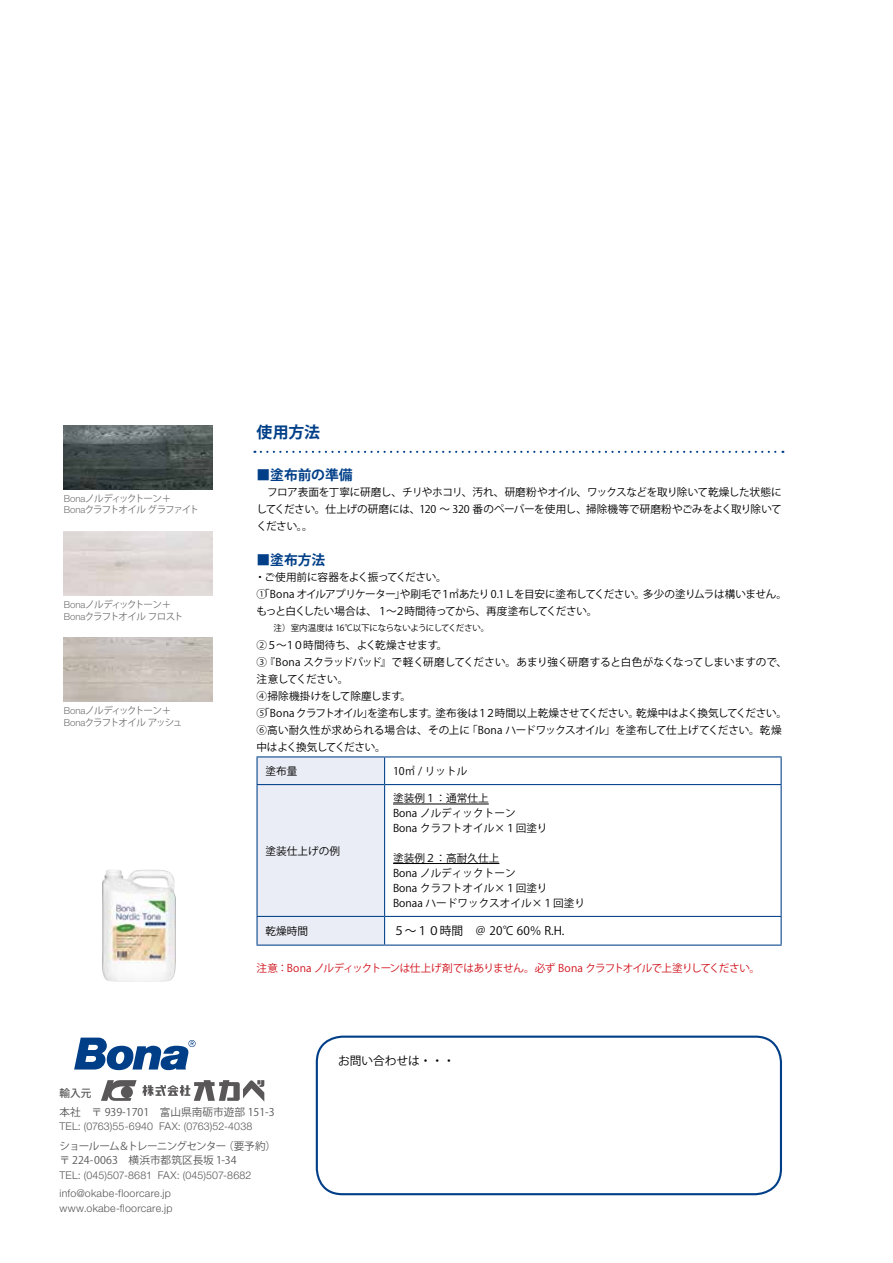
<style>
.page{position:relative;width:893px;height:1263px;background:#fff}
.page>*{position:absolute;margin:0;border:0;box-sizing:border-box;transform-origin:0 0}
.t1{font:700 15.9px "Koz Go Pro";color:#003f88}
.t2{font:700 13.8px "Koz Go Pro";letter-spacing:.005em;color:#003f88}
.t3{font:11.7px "Koz Go Pro";color:#000}
.t4{font:10.65px/14.9px "Koz Go Pro";letter-spacing:-.005em;color:#000}
.t5{font:300 10.65px/18.6px "Helvetica Neue LT Std";letter-spacing:.02em;color:#595757}
.t6{font:10.65px "Koz Go Pro";letter-spacing:-.025em;color:#000}
.t7{font:10.65px/14.9px "Koz Go Pro";color:#595757}
.t8{font:10.65px "Koz Go Pro";letter-spacing:-.06em;color:#d0121b}
.t9{font:10.65px "Koz Go Pro";letter-spacing:-.055em;color:#000}
.t10{font:10.65px/17px "Koz Go Pro";letter-spacing:-.035em;color:#000}
.t11{font:10.65px "Koz Go Pro";letter-spacing:-.045em;color:#000}
.t12{font:10.65px "Koz Go Pro";letter-spacing:-.04em;color:#000}
.t13{font:10.65px "Koz Go Pro";letter-spacing:-.06em;color:#000}
.t14{font:10.65px "Koz Go Pro";letter-spacing:-.075em;color:#595757}
.t15{font:10.65px "Koz Go Pro";letter-spacing:-.05em;color:#000}
.t16{font:500 10.65px "Koz Go Pro";color:#595757}
.t17{font:9.6px/11.6px "Koz Go Pro";letter-spacing:-.1em;color:#727171}
.t18{font:8.55px "Koz Go Pro";letter-spacing:-.03em;color:#000}
.s1{font-family:"Helvetica Neue LT Std";font-weight:300}
</style>
<div class="page">
<img style="left:102px;top:869px;width:74px;height:113px">
<hr style="left:256px;top:756px;width:129px;height:1px;background:#003f88">
<hr style="left:256px;top:757px;width:2px;height:27px;background:#003f88">
<hr style="left:385px;top:756px;width:397px;height:1px;background:#003f88">
<svg style="left:781px;top:757px;width:1px;height:27px"></svg>
<hr style="left:256px;top:785px;width:2px;height:131px;background:#003f88">
<hr style="left:781px;top:785px;width:1px;height:131px;background:#003f88">
<hr style="left:256px;top:916px;width:129px;height:1px;background:#003f88">
<hr style="left:256px;top:917px;width:2px;height:27px;background:#003f88">
<hr style="left:385px;top:916px;width:397px;height:1px;background:#003f88">
<div style="left:257px;top:757px;width:128px;height:187px;background:#eaedf5"></div>
<svg style="left:781px;top:917px;width:1px;height:27px"></svg>
<hr style="left:256px;top:944px;width:129px;height:2px;background:#003f88">
<hr style="left:385px;top:944px;width:397px;height:2px;background:#003f88">
<hr style="left:256px;top:784px;width:129px;height:1px;background:#003f88">
<hr style="left:385px;top:784px;width:397px;height:1px;background:#003f88">
<hr style="left:393px;top:804px;width:96px;height:1px;background:#000">
<hr style="left:393px;top:863px;width:106px;height:1px;background:#000">
<svg style="left:74px;top:1037px;width:122px;height:33px"></svg>
<div style="left:316px;top:1035px;width:466px;height:160px;border:2px solid #003f88;border-radius:26px"></div>
<svg style="left:261px;top:451px;width:522px;height:2px"></svg>
<svg style="left:101px;top:1080px;width:36px;height:21px"></svg>
<svg style="left:143px;top:1080px;width:121px;height:21px"></svg>
<img style="left:64px;top:638px;width:149px;height:64px">
<img style="left:64px;top:425px;width:149px;height:64px">
<p class="t17" style="left:64px;top:493px;width:137px"><span class="s1">Bona</span>ノルディックトーン＋<br><span class="s1">Bona</span>クラフトオイルグラファイト</p>
<p class="t17" style="left:64px;top:599px;width:121px"><span class="s1">Bona</span>ノルディックトーン＋<br><span class="s1">Bona</span>クラフトオイルフロスト</p>
<p class="t17" style="left:64px;top:705px;width:120px"><span class="s1">Bona</span>ノルディックトーン＋<br><span class="s1">Bona</span>クラフトオイルアッシュ</p>
<h1 class="t1" style="left:256px;top:422px;width:65px">使用方法</h1>
<p class="t2" style="left:256px;top:466px;width:98px">■塗布前の準備</p>
<p class="t4" style="left:256px;top:484px;width:527px;line-height:17px;text-align:justify">　フロア表面を丁寧に研磨し、チリやホコリ、汚れ、研磨粉やオイル、ワックスなどを取り除いて乾燥した状態にしてください。仕上げの研磨には、120 ～ 320 番のペーパーを使用し、掃除機等で研磨粉やごみをよく取り除いてください。。</p>
<p class="t2" style="left:256px;top:551px;width:70px">■塗布方法</p>
<p class="t6" style="left:255px;top:570px;width:193px">・ご使用前に容器をよく振ってください。</p>
<p class="t12" style="left:643px;top:587px;width:146px">多少の塗りムラは構いません。</p>
<p class="t9" style="left:449px;top:587px;width:198px">㎡あたり 0.1 Ｌを目安に塗布してください。</p>
<p class="t11" style="left:256px;top:587px;width:196px">①「Bona オイルアプリケーターや刷毛で１</p>
<p class="t10" style="left:395px;top:586px;width:204px">」<br>２時間待ってから、再度塗布してください。</p>
<p class="t13" style="left:256px;top:604px;width:133px">もっと白くしたい場合は、１</p>
<p class="t18" style="left:256px;top:622px;width:234px">　　注）室内温度は 16℃以下にならないようにしてください。</p>
<p class="t4" style="left:285px;top:638px;width:164px">１０時間待ち、よく乾燥させます。</p>
<p class="t4" style="left:386px;top:604px;width:12px">～</p>
<p class="t4" style="left:256px;top:638px;width:32px">②５～</p>
<p class="t6" style="left:256px;top:655px;width:532px">③『Bona スクラッドパッド』で軽く研磨してください。あまり強く研磨すると白色がなくなってしまいますので、</p>
<p class="t15" style="left:256px;top:672px;width:93px">注意してください。</p>
<p class="t4" style="left:400px;top:689px;width:12px">。</p>
<p class="t4" style="left:256px;top:689px;width:147px">④掃除機掛けをして除塵します</p>
<p class="t9" style="left:256px;top:706px;width:174px">⑤「Bona クラフトオイルを塗布します</p>
<p class="t4" style="left:435px;top:706px;width:205px">塗布後は１２時間以上乾燥させてください。</p>
<p class="t10" style="left:636px;top:705px;width:152px">乾燥中はよく換気してください。</p>
<p class="t4" style="left:362px;top:706px;width:12px">」</p>
<p class="t4" style="left:428px;top:706px;width:12px">。</p>
<p class="t4" style="left:256px;top:722px;width:215px;line-height:17px">⑥高い耐久性が求められる場合は、その上に中はよく換気してください。</p>
<p class="t4" style="left:393px;top:764px;width:76px">10㎡ / リットル</p>
<p class="t4" style="left:467px;top:723px;width:316px">「Bona ハードワックスオイル」を塗布して仕上げてください。乾燥</p>
<p class="t4" style="left:266px;top:764px;width:33px">塗布量</p>
<p class="t4" style="left:393px;top:791px;width:156px">塗装例１：通常仕上<br>Bona ノルディックトーン<br>Bona クラフトオイル×１回塗り</p>
<p class="t4" style="left:393px;top:851px;width:193px">塗装例２：高耐久仕上<br>Bona ノルディックトーン<br>Bona クラフトオイル×１回塗り<br>Bonaa ハードワックスオイル×１回塗り</p>
<p class="t3" style="left:393px;top:923px;width:173px">５～１０時間　＠ 20℃ 60％ H.R .</p>
<p class="t4" style="left:266px;top:843px;width:76px">塗装仕上げの例</p>
<p class="t4" style="left:266px;top:924px;width:44px">乾燥時間</p>
<p class="t8" style="left:256px;top:961px;width:505px">注意：Bona ノルディックトーンは仕上げ剤ではありません。必ず Bona クラフトオイルで上塗りしてください。</p>
<p class="t3" style="left:338px;top:1053px;width:118px">お問い合わせは・・・</p>
<p class="t16" style="left:60px;top:1087px;width:33px">輸入元</p>
<p class="t7" style="left:60px;top:1105px;width:217px">本社　〒 939-1701　富山県南砺市遊部 151-3</p>
<p class="t5" style="left:159px;top:1117px;width:95px">FAX ): 0763(52-4038</p>
<p class="t5" style="left:60px;top:1117px;width:95px">TEL (: 0763)55-6940</p>
<p class="t14" style="left:127px;top:1139px;width:100px">トレーニングセンター</p>
<p class="t7" style="left:223px;top:1138px;width:54px">（要予約(</p>
<p class="t7" style="left:60px;top:1138px;width:179px">ショールーム＆<br>〒 224-0063　横浜市都筑区長坂 1-34</p>
<p class="t5" style="left:158px;top:1165px;width:95px">FAX ): 045(507-8682</p>
<p class="t5" style="left:60px;top:1165px;width:113px">TEL (: 045)507-8681 info@okabe-floorcare j p.</p>
<p class="t5" style="left:60px;top:1199px;width:114px">www.okabe-floorcare j p.</p>
</div>
